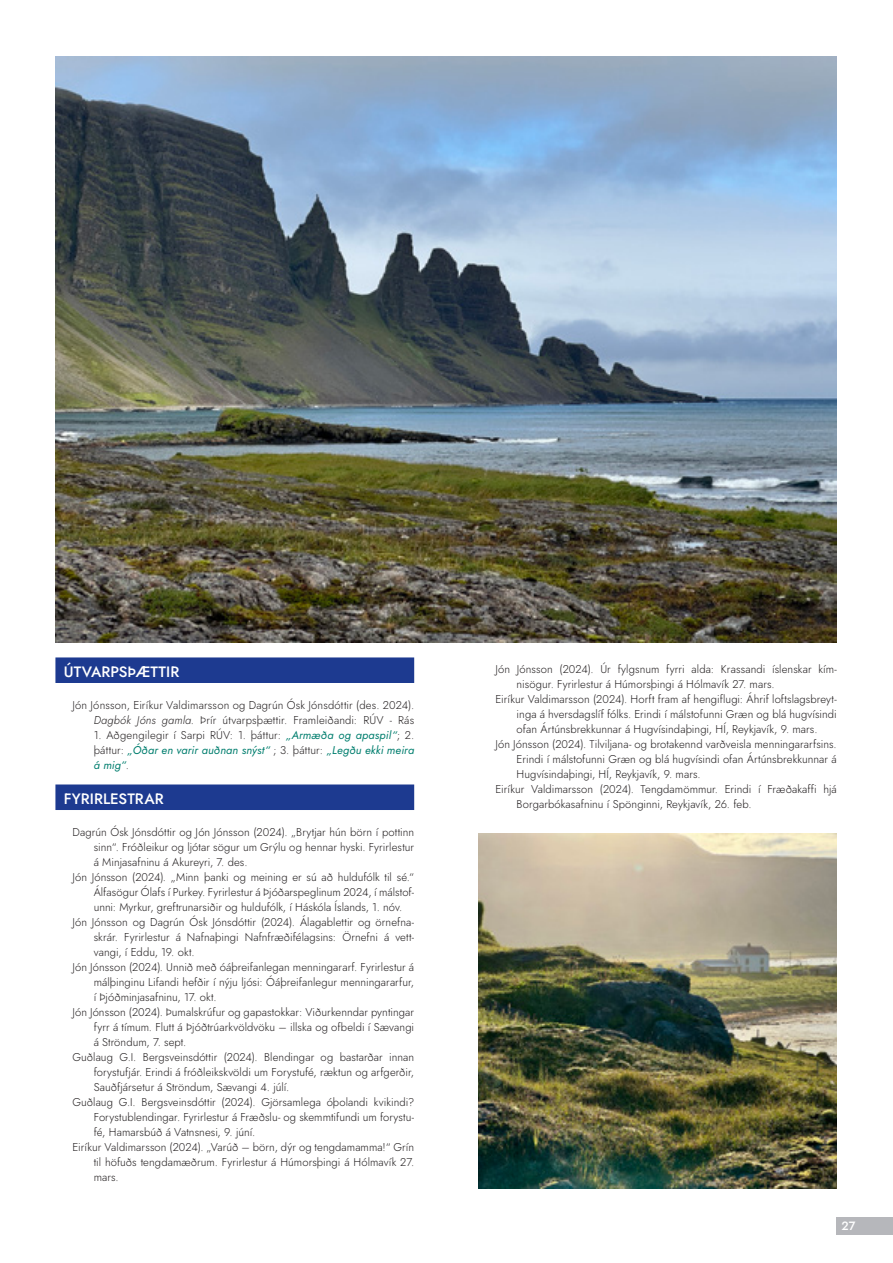
<style>
.page{position:relative;width:893px;height:1263px;background:#fff}
.page>*{position:absolute;margin:0;border:0;box-sizing:border-box;transform-origin:0 0}
.t1{font:500 15px "Jost";color:#fff}
.t2{font:500 12px "Jost";color:#fff}
.t3{font:300 11.25px/15px "Jost";letter-spacing:.005em;color:#231f20;text-align:right}
.t4{font:italic 11.25px/15px "Jost";letter-spacing:.01em;color:#007e6e;text-align:justify}
.s1{font-style:italic}
.s2{font-weight:300;font-style:normal;color:#231f20}
</style>
<div class="page">
<div style="left:837px;top:1217px;width:56px;height:18px;background:#b6b7bb"></div>
<div style="left:55px;top:657px;width:359px;height:26px;background:#1d3a90"></div>
<div style="left:55px;top:784px;width:359px;height:26px;background:#1d3a90"></div>
<img style="left:55px;top:57px;width:782px;height:585px">
<img style="left:478px;top:834px;width:359px;height:354px">
<h1 class="t1" style="left:64px;top:661px;width:117px">ÚTVARPSÞÆTTIR</h1>
<p class="t3" style="left:72px;top:697px;width:343px">Jón Jónsson, Eiríkur Valdimarsson og Dagrún Ósk Jónsdóttir (des. 2024).<br><span class="s1">Dagbók Jóns gamla</span>. Þrír útvarpsþættir. Framleiðandi: RÚV - Rás</p>
<p class="t4" style="left:94px;top:727px;width:322px"><span class="s2">1. Aðgengilegir í Sarpi RÚV: 1. þáttur:</span> „Armæða og apaspil“<span class="s2">; 2. þáttur:</span> „Óðar en varir auðnan snýst“ <span class="s2">; 3. þáttur:</span> „Legðu ekki meira á mig“<span class="s2">.</span></p>
<h1 class="t1" style="left:64px;top:788px;width:101px">FYRIRLESTRAR</h1>
<p class="t3" style="left:72px;top:824px;width:343px">Dagrún Ósk Jónsdóttir og Jón Jónsson (2024). „Brytjar hún börn í pottinn</p>
<p class="t3" style="left:94px;top:839px;width:322px">sinn“. Fróðleikur og ljótar sögur um Grýlu og hennar hyski. Fyrirlestur</p>
<p class="t3" style="left:94px;top:854px;width:155px">á Minjasafninu á Akureyri, 7. des.</p>
<p class="t3" style="left:72px;top:869px;width:343px">Jón Jónsson (2024). „Minn þanki og meining er sú að huldufólk til sé.“</p>
<p class="t3" style="left:94px;top:884px;width:322px">Álfasögur Ólafs í Purkey. Fyrirlestur á Þjóðarspeglinum 2024, í málstof-</p>
<p class="t3" style="left:94px;top:899px;width:310px">unni: Myrkur, greftrunarsiðir og huldufólk, í Háskóla Íslands, 1. nóv.</p>
<p class="t3" style="left:72px;top:914px;width:343px">Jón Jónsson og Dagrún Ósk Jónsdóttir (2024). Álagablettir og örnefna-</p>
<p class="t3" style="left:94px;top:929px;width:322px">skrár. Fyrirlestur á Nafnaþingi Nafnfræðifélagsins: Örnefni á vett-</p>
<p class="t3" style="left:94px;top:944px;width:102px">vangi, í Eddu, 19. okt.</p>
<p class="t3" style="left:72px;top:959px;width:343px">Jón Jónsson (2024). Unnið með óáþreifanlegan menningararf. Fyrirlestur á</p>
<p class="t3" style="left:94px;top:974px;width:322px">málþinginu Lifandi hefðir í nýju ljósi: Óáþreifanlegur menningararfur,</p>
<p class="t3" style="left:94px;top:989px;width:124px">í Þjóðminjasafninu, 17. okt.</p>
<p class="t3" style="left:72px;top:1004px;width:343px">Jón Jónsson (2024). Þumalskrúfur og gapastokkar: Viðurkenndar pyntingar</p>
<p class="t3" style="left:94px;top:1019px;width:322px">fyrr á tímum. Flutt á Þjóðtrúarkvöldvöku – illska og ofbeldi í Sævangi</p>
<p class="t3" style="left:94px;top:1034px;width:94px">á Ströndum, 7. sept.</p>
<p class="t3" style="left:72px;top:1049px;width:343px">Guðlaug G.I. Bergsveinsdóttir (2024). Blendingar og bastarðar innan</p>
<p class="t3" style="left:94px;top:1064px;width:322px">forystufjár. Erindi á fróðleikskvöldi um Forystufé, ræktun og arfgerðir,</p>
<p class="t3" style="left:94px;top:1079px;width:197px">Sauðfjársetur á Ströndum, Sævangi 4. júlí.</p>
<p class="t3" style="left:72px;top:1094px;width:343px">Guðlaug G.I. Bergsveinsdóttir (2024). Gjörsamlega óþolandi kvikindi?</p>
<p class="t3" style="left:94px;top:1109px;width:322px">Forystublendingar. Fyrirlestur á Fræðslu- og skemmtifundi um forystu-</p>
<p class="t3" style="left:94px;top:1124px;width:163px">fé, Hamarsbúð á Vatnsnesi, 9. júní.</p>
<p class="t3" style="left:72px;top:1139px;width:343px">Eiríkur Valdimarsson (2024). „Varúð – börn, dýr og tengdamamma!“ Grín</p>
<p class="t3" style="left:94px;top:1154px;width:322px">til höfuðs tengdamæðrum. Fyrirlestur á Húmorsþingi á Hólmavík 27.</p>
<p class="t3" style="left:94px;top:1169px;width:27px">mars.</p>
<p class="t3" style="left:495px;top:661px;width:343px">Jón Jónsson (2024). Úr fylgsnum fyrri alda: Krassandi íslenskar kím-</p>
<p class="t3" style="left:517px;top:676px;width:259px">nisögur. Fyrirlestur á Húmorsþingi á Hólmavík 27. mars.</p>
<p class="t3" style="left:495px;top:691px;width:343px">Eiríkur Valdimarsson (2024). Horft fram af hengiflugi: Áhrif loftslagsbreyt-</p>
<p class="t3" style="left:517px;top:706px;width:322px">inga á hversdagslíf fólks. Erindi í málstofunni Græn og blá hugvísindi</p>
<p class="t3" style="left:517px;top:721px;width:302px">ofan Ártúnsbrekkunnar á Hugvísindaþingi, HÍ, Reykjavík, 9. mars.</p>
<p class="t3" style="left:495px;top:736px;width:343px">Jón Jónsson (2024). Tilviljana- og brotakennd varðveisla menningararfsins.</p>
<p class="t3" style="left:517px;top:751px;width:322px">Erindi í málstofunni Græn og blá hugvísindi ofan Ártúnsbrekkunnar á</p>
<p class="t3" style="left:517px;top:766px;width:186px">Hugvísindaþingi, HÍ, Reykjavík, 9. mars.</p>
<p class="t3" style="left:495px;top:781px;width:343px">Eiríkur Valdimarsson (2024). Tengdamömmur. Erindi í Fræðakaffi hjá</p>
<p class="t3" style="left:517px;top:796px;width:236px">Borgarbókasafninu í Spönginni, Reykjavík, 26. feb.</p>
<p class="t2" style="left:841px;top:1218px;width:15px">27</p>
</div>
